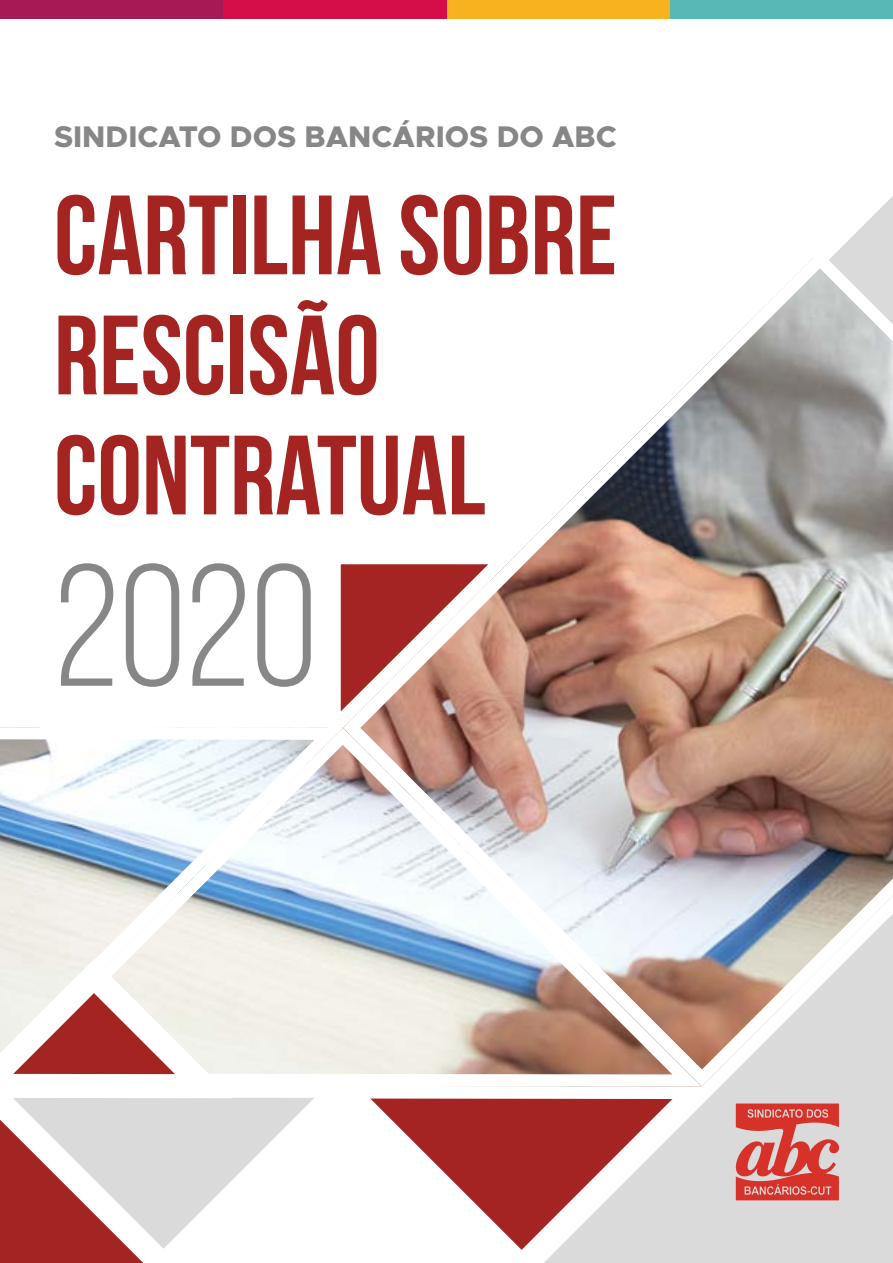
<style>
.page{position:relative;width:893px;height:1263px;background:#fff}
.page>*{position:absolute;margin:0;border:0;box-sizing:border-box;transform-origin:0 0}
.t1{font:173.4px "Bebas Neue";color:#878787}
.t2{font:700 112.5px/120px "Bebas Neue";color:#a42422}
.t3{font:800 30px "Metropolis";color:#878787}
</style>
<div class="page">
<div style="left:0;top:0;width:223px;height:19px;background:#a71955"></div>
<div style="left:670px;top:0;width:223px;height:19px;background:#58b8b6"></div>
<div style="left:446px;top:0;width:224px;height:19px;background:#f7b21d"></div>
<div style="left:223px;top:0;width:223px;height:19px;background:#d40e49"></div>
<img style="left:520px;top:268px;width:373px;height:618px">
<img style="left:358px;top:719px;width:358px;height:356px">
<svg style="left:0;top:727px;width:358px;height:347px"></svg>
<svg style="left:238px;top:1098px;width:76px;height:76px"></svg>
<svg style="left:803px;top:196px;width:90px;height:258px"></svg>
<svg style="left:499px;top:886px;width:394px;height:377px"></svg>
<svg style="left:370px;top:1075px;width:346px;height:188px"></svg>
<svg style="left:0;top:942px;width:238px;height:321px"></svg>
<svg style="left:323px;top:551px;width:197px;height:204px"></svg>
<svg style="left:736px;top:1103px;width:103px;height:97px;background:#d76b65"></svg>
<p class="t3" style="left:54px;top:118px;width:564px">SINDICATO DOS BANCÁRIOS DO ABC</p>
<p class="t2" style="left:54px;top:174px;width:565px">CARTILHA SOBRE<br>RESCISÃO<br>CONTRATUAL</p>
<h1 class="t1" style="left:54px;top:533px;width:264px">2020</h1>
</div>
